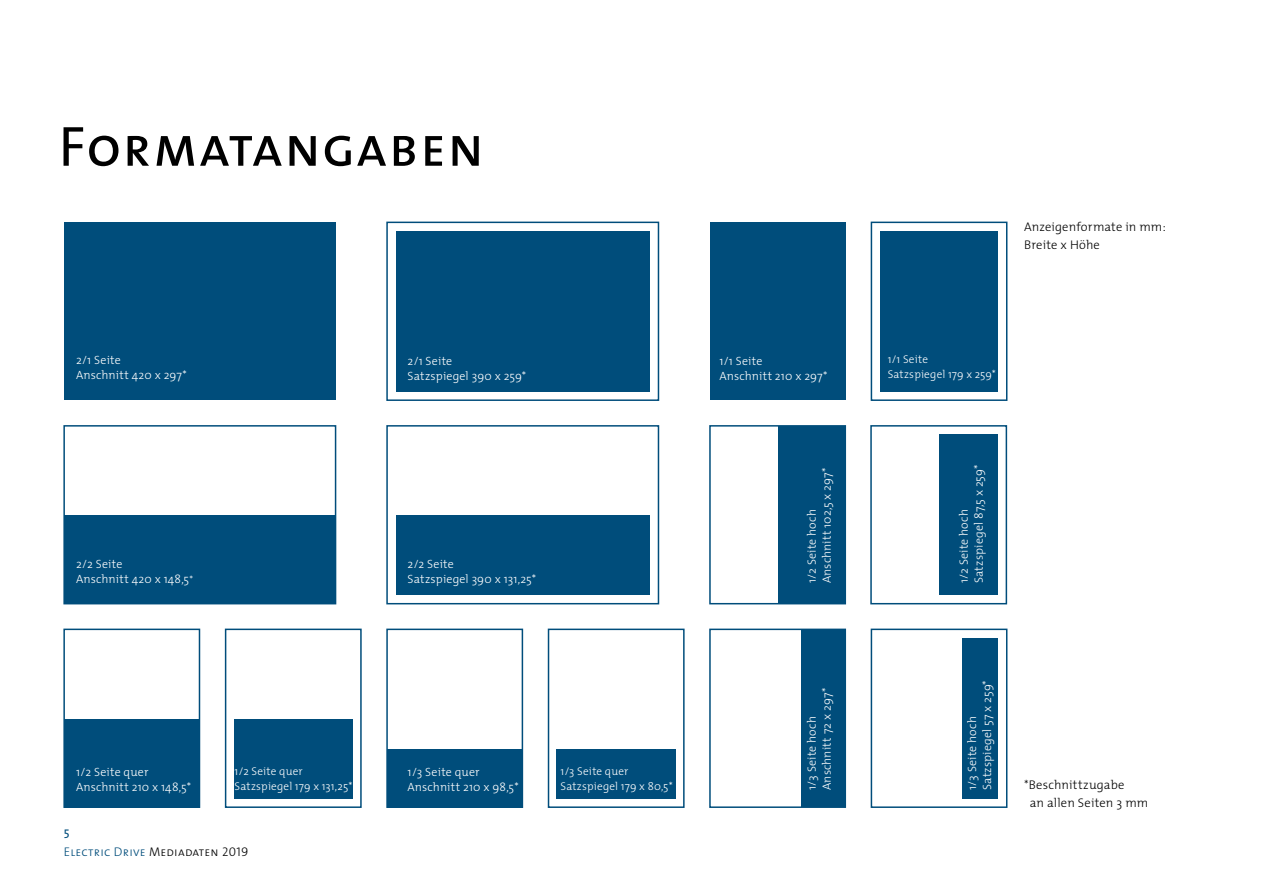
<style>
.page{position:relative;width:1263px;height:893px;background:#fff}
.page>*{position:absolute;margin:0;border:0;box-sizing:border-box;transform-origin:0 0}
.t1{font:57px "The Mix Caps";letter-spacing:.02em;color:#000}
.t2{font:300 12.6px/18.1px "The Mix";letter-spacing:.01em;color:#000}
.t3{font:12.6px "The Mix Light Caps";letter-spacing:.02em;color:#000}
.t4{font:12.6px "The Sans Caps";color:#004d7b}
.t5{font:300 12px/15px "The Mix";letter-spacing:.015em;color:#fff}
.t6{font:300 11.25px/15px "The Mix";letter-spacing:.015em;color:#fff}
.s1{font-size:10.2px}
.s2{color:#004d7b}
</style>
<div class="page">
<div style="left:63px;top:629px;width:137px;height:179px;border:2px solid #004d7b"></div>
<div style="left:64px;top:222px;width:272px;height:178px;background:#004d7b"></div>
<div style="left:386px;top:222px;width:273px;height:179px;border:2px solid #004d7b"></div>
<div style="left:710px;top:222px;width:135px;height:178px;background:#004d7b"></div>
<div style="left:871px;top:222px;width:136px;height:179px;border:2px solid #004d7b"></div>
<div style="left:709px;top:425px;width:137px;height:179px;border:2px solid #004d7b"></div>
<div style="left:225px;top:629px;width:137px;height:179px;border:2px solid #004d7b"></div>
<div style="left:386px;top:629px;width:137px;height:179px;border:2px solid #004d7b"></div>
<div style="left:548px;top:629px;width:137px;height:179px;border:2px solid #004d7b"></div>
<div style="left:709px;top:629px;width:137px;height:179px;border:2px solid #004d7b"></div>
<div style="left:871px;top:629px;width:136px;height:179px;border:2px solid #004d7b"></div>
<div style="left:63px;top:425px;width:273px;height:179px;border:2px solid #004d7b"></div>
<div style="left:386px;top:425px;width:273px;height:179px;border:2px solid #004d7b"></div>
<div style="left:396px;top:231px;width:254px;height:160px;background:#004d7b"></div>
<div style="left:880px;top:231px;width:118px;height:160px;background:#004d7b"></div>
<div style="left:64px;top:515px;width:272px;height:89px;background:#004d7b"></div>
<div style="left:396px;top:515px;width:254px;height:80px;background:#004d7b"></div>
<div style="left:778px;top:426px;width:67px;height:178px;background:#004d7b"></div>
<div style="left:870px;top:425px;width:137px;height:179px;border:2px solid #004d7b"></div>
<div style="left:939px;top:434px;width:59px;height:161px;background:#004d7b"></div>
<div style="left:64px;top:719px;width:135px;height:88px;background:#004d7b"></div>
<div style="left:234px;top:719px;width:118px;height:80px;background:#004d7b"></div>
<div style="left:387px;top:749px;width:135px;height:58px;background:#004d7b"></div>
<div style="left:557px;top:749px;width:119px;height:50px;background:#004d7b"></div>
<div style="left:801px;top:629px;width:44px;height:178px;background:#004d7b"></div>
<div style="left:963px;top:638px;width:35px;height:161px;background:#004d7b"></div>
<h1 class="t1" style="left:59px;top:99px;width:427px">Formatangaben</h1>
<p class="t5" style="left:76px;top:352px;width:112px">2/1 Seite<br>Anschnitt 420 x 297*</p>
<p class="t5" style="left:408px;top:353px;width:120px">2/1 Seite<br>Satzspiegel 390 x 259*</p>
<p class="t5" style="left:76px;top:556px;width:118px">2/2 Seite<br>Anschnitt 420 x 148,5<span class="s1">*</span></p>
<p class="t5" style="left:408px;top:556px;width:130px">2/2 Seite<br>Satzspiegel 390 x 131,25*</p>
<p class="t6" style="left:235px;top:763px;width:119px">1/2 Seite quer<br>Satzspiegel 179 x 131,25*</p>
<p class="t6" style="left:560px;top:764px;width:114px">1/3 Seite quer<br>Satzspiegel 179 x 80,5*</p>
<p class="t5" style="left:76px;top:763px;width:117px">1/2 Seite quer<br>Anschnitt 210 x 148,5*</p>
<p class="t5" style="left:408px;top:763px;width:113px">1/3 Seite quer<br>Anschnitt 210 x 98,5*</p>
<p class="t4" style="left:64px;top:824px;width:7px">5</p>
<p class="t3" style="left:64px;top:842px;width:186px"><span class="s2">Electric Drive</span> Mediadaten 2019</p>
<p class="t2" style="left:1024px;top:217px;width:143px">Anzeigenformate in mm:<br>Breite x Höhe</p>
<p class="t5" style="left:719px;top:353px;width:110px">1/1 Seite<br>Anschnitt 210 x 297*</p>
<p class="t6" style="left:888px;top:352px;width:110px">1/1 Seite<br>Satzspiegel 179 x 259*</p>
<p class="t5" style="left:804px;top:583px;width:117px;rotate:-90deg">1/2 Seite hoch<br>Anschnitt 102,5 x 297*</p>
<p class="t5" style="left:956px;top:583px;width:120px;rotate:-90deg">1/2 Seite hoch<br>Satzspiegel 87,5 x 259*</p>
<p class="t5" style="left:804px;top:790px;width:104px;rotate:-90deg">1/3 Seite hoch<br>Anschnitt 72 x 297*</p>
<p class="t5" style="left:964px;top:790px;width:111px;rotate:-90deg">1/3 Seite hoch<br>Satzspiegel 57 x 259*</p>
<p class="t2" style="left:1030px;top:775px;width:120px;text-indent:-6px">*Beschnittzugabe<br>an allen Seiten 3 mm</p>
</div>
